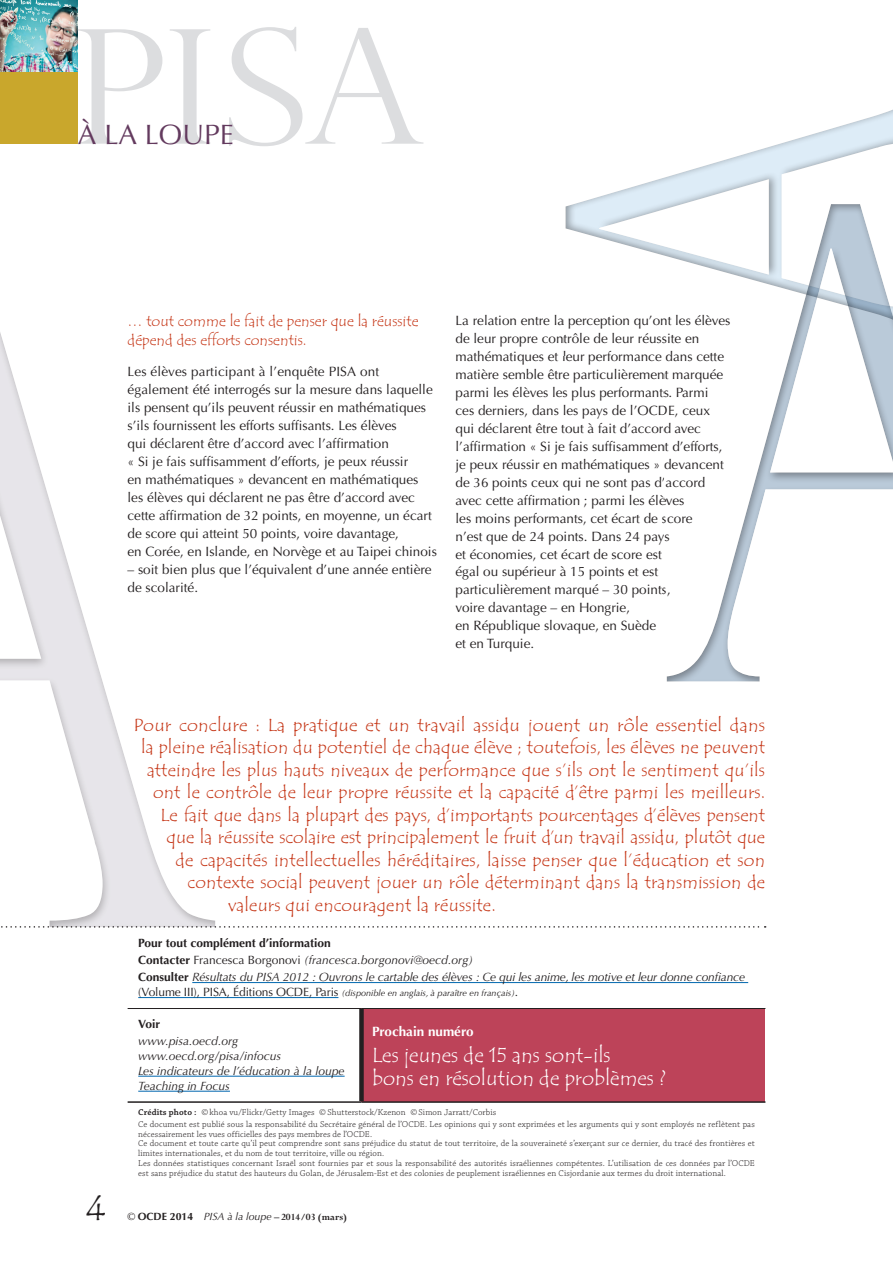
<style>
.page{position:relative;width:893px;height:1263px;background:#fff}
.page>*{position:absolute;margin:0;border:0;box-sizing:border-box;transform-origin:0 0}
.t1{font:36px "Tempus Sans ITC";color:#231f20}
.t2{font:28.05px "Optima LT Std";color:#633a5e}
.t3{font:21px/22.5px "Tempus Sans ITC";color:#fff}
.t4{font:18px "Tempus Sans ITC";letter-spacing:.01em;color:#c6391a}
.t5{font:15px/19.5px "Tempus Sans ITC";color:#c6391a}
.t6{font:13.5px/18px "Optima LT Std";color:#231f20}
.t7{font:700 13.5px "Optima LT Std";color:#fff}
.t8{font:italic 12px/15px "Optima LT Std";color:#231f20}
.t9{font:700 12px "Optima LT Std";color:#231f20}
.t10{font:700 10.5px "Perpetua Std";color:#231f20}
.t11{font:300 9px/9.8px "Chaparral Pro";letter-spacing:.01em;color:#231f20}
.t12{font:italic 9px "Optima LT Std";color:#231f20}
.s1{font-weight:700;font-style:normal}
.s2{font-style:normal}
.s3{font-style:normal;font-size:12px}
.s4{font-weight:600}
.s5{font-family:"Optima LT Std";font-weight:400}
.s6{font-family:"Optima LT Std"}
.s7{font-family:"Optima LT Std";font-weight:400;font-style:italic}
</style>
<div class="page">
<div style="left:0;top:0;width:78px;height:144px;background:#c9a72c"></div>
<img style="left:0;top:0;width:78px;height:71px">
<svg style="left:78px;top:27px;width:345px;height:119px"></svg>
<div style="left:0;top:313px;width:216px;height:615px;background:#231f20;opacity:.4"></div>
<svg style="left:0;top:926px;width:766px;height:2px"></svg>
<div style="left:361px;top:1008px;width:404px;height:94px;background:#bd4359"></div>
<hr style="left:128px;top:1008px;width:233px;height:1px;background:#231f20">
<hr style="left:361px;top:1008px;width:404px;height:1px;background:#231f20">
<div style="left:359px;top:1009px;width:5px;height:92px;background:#231f20"></div>
<hr style="left:128px;top:1101px;width:233px;height:2px;background:#231f20">
<hr style="left:361px;top:1101px;width:404px;height:2px;background:#231f20">
<hr style="left:192px;top:982px;width:556px;height:1px;background:#0067af">
<hr style="left:138px;top:997px;width:200px;height:1px;background:#0067af">
<hr style="left:138px;top:1076px;width:207px;height:1px;background:#0067af">
<hr style="left:138px;top:1091px;width:92px;height:1px;background:#0067af">
<div style="left:665px;top:203px;width:228px;height:479px;background:#231f20;opacity:.4"></div>
<div style="left:564px;top:75px;width:329px;height:279px;background:#231f20;opacity:.4"></div>
<h2 class="t2" style="left:78px;top:118px;width:158px">À la loupe</h2>
<p class="t5" style="left:128px;top:311px;width:293px">… tout comme le fait de penser que la réussite dépend des efforts consentis.</p>
<p class="t6" style="left:128px;top:363px;width:311px">Les élèves participant à l’enquête PISA ont également été interrogés sur la mesure dans laquelle ils pensent qu’ils peuvent réussir en mathématiques s’ils fournissent les efforts suffisants. Les élèves<br>qui déclarent être d’accord avec l’affirmation<br>« Si je fais suffisamment d’efforts, je peux réussir<br>en mathématiques » devancent en mathématiques les élèves qui déclarent ne pas être d’accord avec cette affirmation de 32 points, en moyenne, un écart de score qui atteint 50 points, voire davantage,<br>en Corée, en Islande, en Norvège et au Taipei chinois</p>
<p class="t6" style="left:128px;top:561px;width:306px">– soit bien plus que l’équivalent d’une année entière de scolarité.</p>
<p class="t6" style="left:455px;top:311px;width:277px">La relation entre la perception qu’ont les élèves de leur propre contrôle de leur réussite en mathématiques et leur performance dans cette matière semble être particulièrement marquée parmi les élèves les plus performants. Parmi ces derniers, dans les pays de l’OCDE, ceux qui déclarent être tout à fait d’accord avec l’affirmation « Si je fais suffisamment d’efforts, je peux réussir en mathématiques » devancent de 36 points ceux qui ne sont pas d’accord avec cette affirmation ; parmi les élèves<br>les moins performants, cet écart de score<br>n’est que de 24 points. Dans 24 pays<br>et économies, cet écart de score est<br>égal ou supérieur à 15 points et est particulièrement marqué – 30 points,<br>voire davantage – en Hongrie,<br>en République slovaque, en Suède<br>et en Turquie.</p>
<h3 class="t4" style="left:134px;top:713px;width:633px">Pour conclure : La pratique et un travail assidu jouent un rôle essentiel dans</h3>
<h3 class="t4" style="left:141px;top:736px;width:626px">la pleine réalisation du potentiel de chaque élève ; toutefois, les élèves ne peuvent</h3>
<h3 class="t4" style="left:147px;top:758px;width:620px">atteindre les plus hauts niveaux de performance que s’ils ont le sentiment qu’ils</h3>
<h3 class="t4" style="left:153px;top:781px;width:614px">ont le contrôle de leur propre réussite et la capacité d’être parmi les meilleurs.</h3>
<h3 class="t4" style="left:161px;top:803px;width:606px">Le fait que dans la plupart des pays, d’importants pourcentages d’élèves pensent</h3>
<h3 class="t4" style="left:167px;top:826px;width:600px">que la réussite scolaire est principalement le fruit d’un travail assidu, plutôt que</h3>
<h3 class="t4" style="left:176px;top:848px;width:591px">de capacités intellectuelles héréditaires, laisse penser que l’éducation et son</h3>
<h3 class="t4" style="left:188px;top:871px;width:579px">contexte social peuvent jouer un rôle déterminant dans la transmission de</h3>
<h3 class="t4" style="left:228px;top:893px;width:269px">valeurs qui encouragent la réussite.</h3>
<h1 class="t1" style="left:85px;top:1186px;width:22px">4</h1>
<p class="t8" style="left:138px;top:934px;width:608px;line-height:17.1px"><span class="s1">Pour tout complément d’information<br>Contacter</span> <span class="s2">Francesca Borgonovi</span> (francesca.borgonovi@oecd.org)<br><span class="s1">Consulter</span> Résultats du PISA 2012 : Ouvrons le cartable des élèves : Ce qui les anime, les motive et leur donne confiance</p>
<p class="t12" style="left:138px;top:988px;width:381px"><span class="s3">(Volume III), PISA, Éditions OCDE, Paris</span> (disponible en anglais, à paraître en français)<span class="s3">.</span></p>
<p class="t9" style="left:138px;top:1016px;width:23px">Voir</p>
<p class="t8" style="left:138px;top:1033px;width:208px">www.pisa.oecd.org www.oecd.org/pisa/infocus<br>Les indicateurs de l’éducation à la loupe<br>Teaching in Focus</p>
<p class="t7" style="left:372px;top:1023px;width:103px">Prochain numéro</p>
<h3 class="t3" style="left:372px;top:1044px;width:295px">Les jeunes de 15 ans sont-ils<br>bons en résolution de problèmes ?</h3>
<p class="t11" style="left:138px;top:1107px;width:618px;line-height:11.9px"><span class="s4">Crédits photo :</span> ©khoa vu/Flickr/Getty Images ©Shutterstock/Kzenon ©Simon Jarratt/Corbis<br>Ce document est publié sous la responsabilité du Secrétaire général de l’OCDE. Les opinions qui y sont exprimées et les arguments qui y sont employés ne reflètent pas</p>
<p class="t11" style="left:138px;top:1129px;width:618px">nécessairement les vues officielles des pays membres de l’OCDE.<br>Ce document et toute carte qu’il peut comprendre sont sans préjudice du statut de tout territoire, de la souveraineté s’exerçant sur ce dernier, du tracé des frontières et limites internationales, et du nom de tout territoire, ville ou région.<br>Les données statistiques concernant Israël sont fournies par et sous la responsabilité des autorités israéliennes compétentes. L’utilisation de ces données par l’OCDE est sans préjudice du statut des hauteurs du Golan, de Jérusalem‑Est et des colonies de peuplement israéliennes en Cisjordanie aux termes du droit international.</p>
<p class="t10" style="left:128px;top:1212px;width:221px"><span class="s5">©</span> <span class="s6">OCDE 2014</span> <span class="s7">PISA à la loupe</span> – 2014/03 (mars)</p>
</div>
